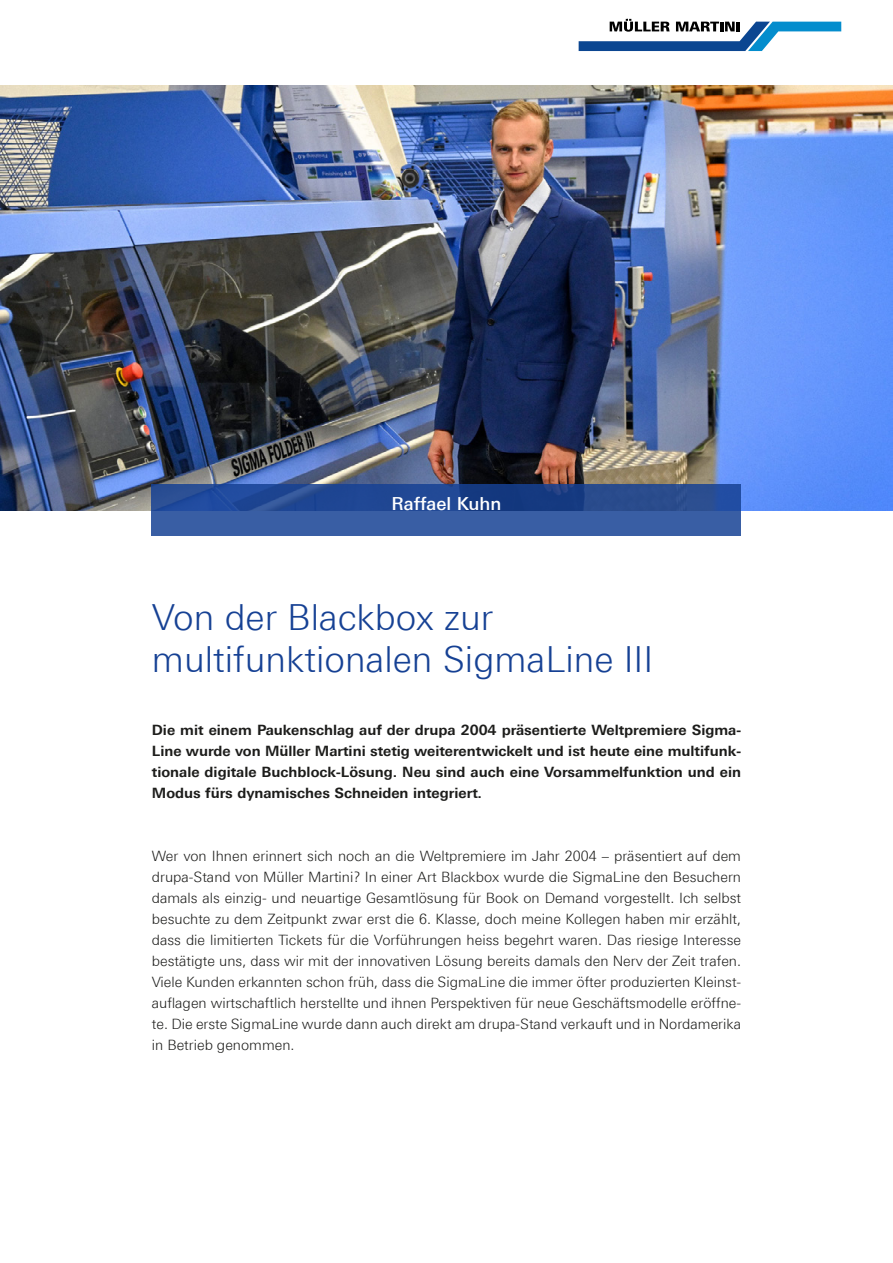
<style>
.page{position:relative;width:893px;height:1263px;background:#fff}
.page>*{position:absolute;margin:0;border:0;box-sizing:border-box;transform-origin:0 0}
.t1{font:300 36px/42px "Linotype Univers 330";color:#164194}
.t2{font:500 18px "Linotype Univers 530";color:#fff}
.t3{font:300 14.25px/21px "Linotype Univers 330";color:#1d1d1b;text-align:justify}
.t4{font:700 14.25px/21px "Linotype Univers 630";color:#1d1d1b;text-align:justify}
</style>
<div class="page">
<img style="left:0;top:85px;width:893px;height:425px">
<svg style="left:579px;top:19px;width:262px;height:32px"></svg>
<svg style="left:152px;top:485px;width:589px;height:51px;background:#2c5299"></svg>
<p class="t2" style="left:391px;top:493px;width:112px">Raffael Kuhn</p>
<h1 class="t1" style="left:152px;top:596px;width:503px">Von der Blackbox zur multifunktionalen SigmaLine III</h1>
<p class="t4" style="left:152px;top:719px;width:591px">Die mit einem Paukenschlag auf der drupa 2004 präsentierte Weltpremiere Sigma-Line wurde von Müller Martini stetig weiterentwickelt und ist heute eine multifunk&shy;tionale digitale Buchblock-Lösung. Neu sind auch eine Vorsammelfunktion und ein Modus fürs dynamisches Schneiden integriert.</p>
<p class="t3" style="left:152px;top:845px;width:591px">Wer von Ihnen erinnert sich noch an die Weltpremiere im Jahr 2004 – präsentiert auf dem drupa-Stand von Müller Martini? In einer Art Blackbox wurde die SigmaLine den Besuchern damals als einzig- und neuartige Gesamtlösung für Book on Demand vorgestellt. Ich selbst besuchte zu dem Zeitpunkt zwar erst die 6. Klasse, doch meine Kollegen haben mir erzählt, dass die limitierten Tickets für die Vorführungen heiss begehrt waren. Das riesige Interesse bestätigte uns, dass wir mit der innovativen Lösung bereits damals den Nerv der Zeit trafen.<br>Viele Kunden erkannten schon früh, dass die SigmaLine die immer öfter produzierten Kleinst&shy;auflagen wirtschaftlich herstellte und ihnen Perspektiven für neue Geschäftsmodelle eröffne&shy;te. Die erste SigmaLine wurde dann auch direkt am drupa-Stand verkauft und in Nordamerika in Betrieb genommen.</p>
</div>
